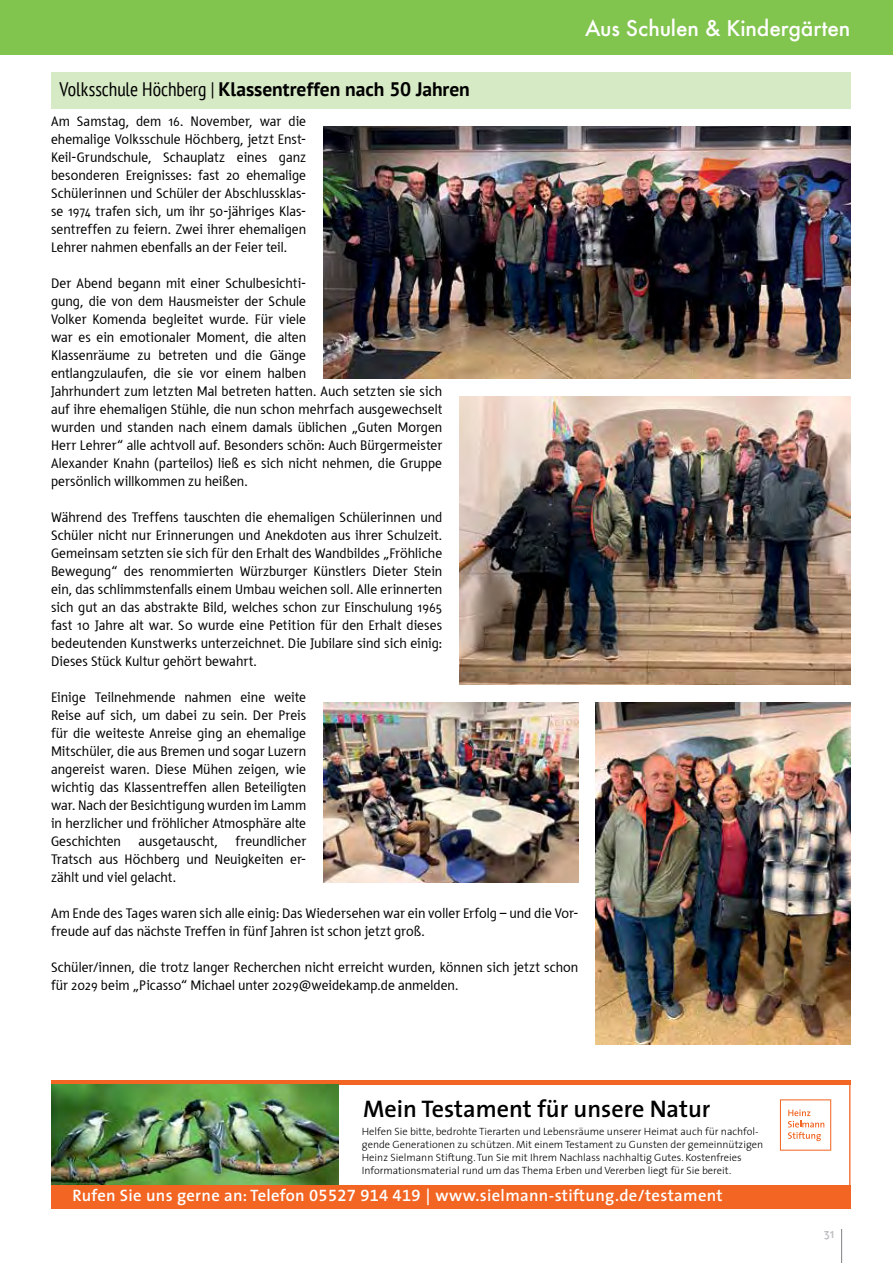
<style>
.page{position:relative;width:893px;height:1263px;background:#fff}
.page>*{position:absolute;margin:0;border:0;box-sizing:border-box;transform-origin:0 0}
.t1{font:600 24.15px "The Sans";color:#000}
.t2{font:500 21px "Futura";letter-spacing:-.005em;color:#fff}
.t3{font:700 19.5px "PT Sans";color:#000}
.t4{font:600 16.65px "The Sans";letter-spacing:.02em;color:#fff}
.t5{font:14.25px/18px "Tara";letter-spacing:.005em;color:#000;text-align:justify}
.t6{font:700 13.5px "Tara";color:#bcbec0}
.t7{font:300 10.5px/12.8px "The Sans";color:#000}
.s1{font-weight:400;font-stretch:condensed}
.s2{font-family:"The Sans Semi Bold Expert";font-weight:400}
</style>
<div class="page">
<hr style="left:841px;top:1229px;width:1px;height:34px;background:#808285">
<div style="left:0;top:0;width:893px;height:54px;background:#81c44e"></div>
<div style="left:51px;top:72px;width:799px;height:36px;background:#d7eac6"></div>
<img style="left:323px;top:126px;width:527px;height:252px">
<img style="left:459px;top:396px;width:391px;height:288px">
<img style="left:323px;top:702px;width:255px;height:180px">
<img style="left:595px;top:702px;width:255px;height:342px">
<div style="left:51px;top:1185px;width:799px;height:23px;background:#f26522"></div>
<hr style="left:51px;top:1080px;width:799px;height:4px;background:#f26522">
<svg style="left:780px;top:1099px;width:51px;height:52px"></svg>
<img style="left:51px;top:1084px;width:288px;height:101px">
<h2 class="t2" style="left:585px;top:13px;width:267px">Aus Schulen &amp; Kindergärten</h2>
<h3 class="t3" style="left:60px;top:76px;width:412px"><span class="s1">Volksschule Höchberg |</span> Klassentreffen nach 50 Jahren</h3>
<p class="t5" style="left:51px;top:112px;width:257px">Am Samstag, dem 16. November, war die ehemalige Volksschule Höchberg, jetzt Enst-Keil-Grundschule, Schauplatz eines ganz besonderen Ereignisses: fast 20 ehemalige Schülerinnen und Schüler der Abschlussklas&shy;se 1974 trafen sich, um ihr 50-jähriges Klas&shy;sentreffen zu feiern. Zwei ihrer ehemaligen Lehrer nahmen ebenfalls an der Feier teil.</p>
<p class="t5" style="left:51px;top:274px;width:393px;text-align:left">Der Abend begann mit einer Schulbesichti-<br>gung, die von dem Hausmeister der Schule<br>Volker Komenda begleitet wurde. Für viele<br>war es ein emotionaler Moment, die alten<br>Klassenräume zu betreten und die Gänge<br>entlangzulaufen, die sie vor einem halben<br>Jahrhundert zum letzten Mal betreten hatten. Auch setzten sie sich auf ihre ehemaligen Stühle, die nun schon mehrfach ausgewechselt wurden und standen nach einem damals üblichen „Guten Morgen Herr Lehrer“ alle achtvoll auf. Besonders schön: Auch Bürgermeister Alexander Knahn (parteilos) ließ es sich nicht nehmen, die Gruppe persönlich willkommen zu heißen.</p>
<p class="t5" style="left:51px;top:508px;width:393px">Während des Treffens tauschten die ehemaligen Schülerinnen und Schüler nicht nur Erinnerungen und Anekdoten aus ihrer Schulzeit.<br>Gemeinsam setzten sie sich für den Erhalt des Wandbildes „Fröhliche Bewegung“ des renommierten Würzburger Künstlers Dieter Stein ein, das schlimmstenfalls einem Umbau weichen soll. Alle erinnerten sich gut an das abstrakte Bild, welches schon zur Einschulung 1965 fast 10 Jahre alt war. So wurde eine Petition für den Erhalt dieses bedeutenden Kunstwerks unterzeichnet. Die Jubilare sind sich einig:<br>Dieses Stück Kultur gehört bewahrt.</p>
<p class="t5" style="left:51px;top:688px;width:257px">Einige Teilnehmende nahmen eine weite Reise auf sich, um dabei zu sein. Der Preis für die weiteste Anreise ging an ehemalige Mitschüler, die aus Bremen und sogar Luzern angereist waren. Diese Mühen zeigen, wie wichtig das Klassentreffen allen Beteiligten war. Nach der Besichtigung wurden im Lamm in herzlicher und fröhlicher Atmosphäre alte Geschichten ausgetauscht, freundlicher Tratsch aus Höchberg und Neuigkeiten er&shy;zählt und viel gelacht.</p>
<p class="t5" style="left:51px;top:904px;width:529px">Am Ende des Tages waren sich alle einig: Das Wiedersehen war ein voller Erfolg – und die Vor&shy;freude auf das nächste Treffen in fünf Jahren ist schon jetzt groß.</p>
<p class="t5" style="left:51px;top:958px;width:529px">Schüler/innen, die trotz langer Recherchen nicht erreicht wurden, können sich jetzt schon für 2029 beim „Picasso“ Michael unter 2029@weidekamp.de anmelden.</p>
<h1 class="t1" style="left:363px;top:1093px;width:349px">Mein Testament für unsere Natur</h1>
<p class="t7" style="left:362px;top:1125px;width:403px">Helfen Sie bitte, bedrohte Tierarten und Lebens räume unserer Heimat auch für nachfol&shy;gende Generationen zu schützen. Mit einem Testament zu Gunsten der gemeinnützigen Heinz Sielmann Stiftung. Tun Sie mit Ihrem Nachlass nachhaltig Gutes. Kostenfreies Informationsmaterial rund um das Thema Erben und Vererben liegt für Sie bereit.</p>
<p class="t4" style="left:72px;top:1185px;width:652px">Rufen Sie uns gerne an: Telefon <span class="s2">05527 914 419</span> | www.sielmann-stiftung.de/testament</p>
<p class="t6" style="left:824px;top:1225px;width:12px">31</p>
</div>
